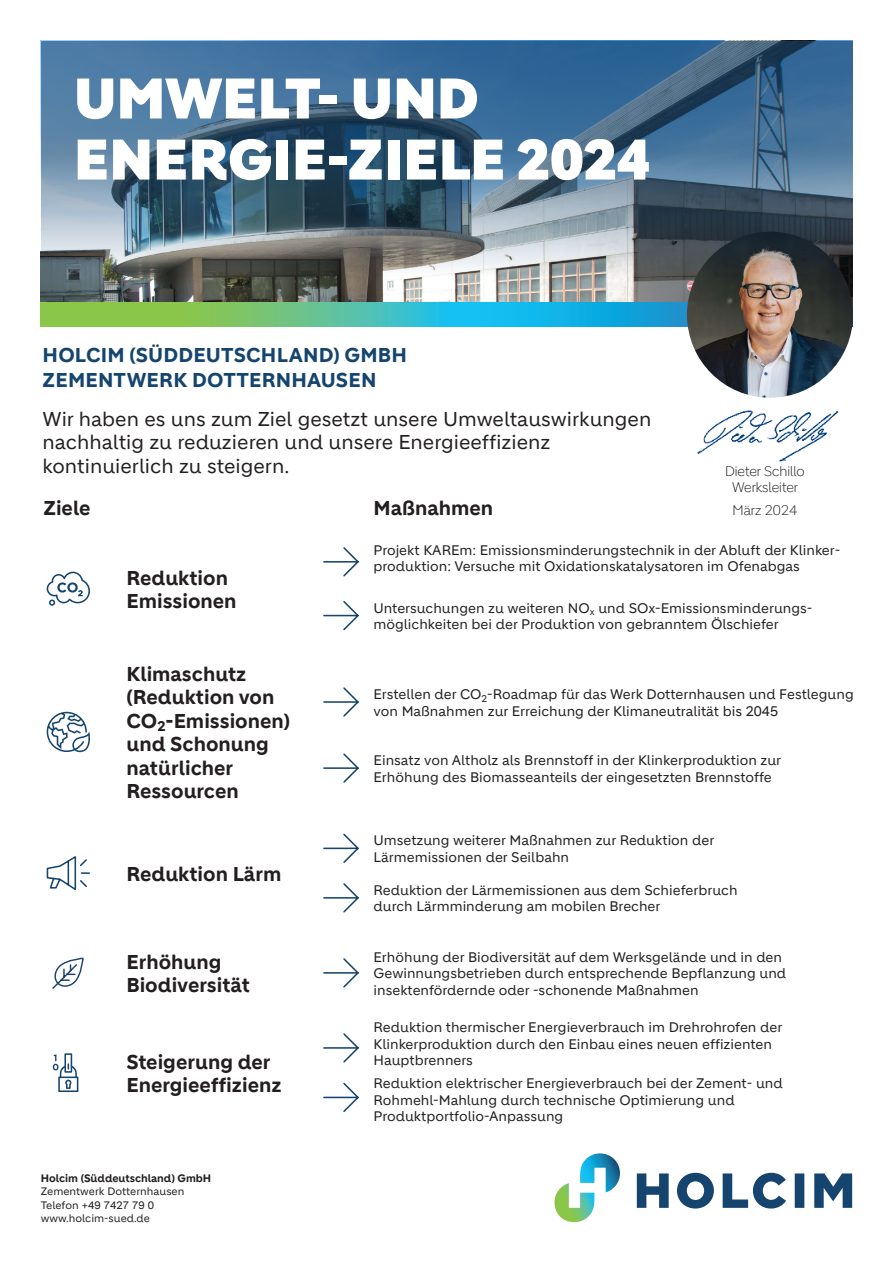
<style>
.page{position:relative;width:893px;height:1263px;background:#fff}
.page>*{position:absolute;margin:0;border:0;box-sizing:border-box;transform-origin:0 0}
.Headline_42_46_2{font:900 55.5px/61.1px "Holcim Headline";letter-spacing:.01em;color:#fff}
.Ziele{font:700 19.5px/23.4px "Holcim";color:#231f20}
.t1{font:19.5px/23.4px "Holcim";color:#231f20}
.Subtitle_13_16_9{font:700 19.5px/25.3px "Holcim";letter-spacing:.01em;color:#15456f}
.Tabellencopy{font:13.5px/16.5px "Holcim";color:#231f20}
.body_copy{font:300 13.5px "Holcim Headline";color:#231f20}
.t2{font:10.5px "Holcim";color:#231f20}
.t3{font:700 10.5px "Holcim";color:#231f20}
</style>
<div class="page">
<svg style="left:637px;top:1173px;width:215px;height:35px"></svg>
<svg style="left:554px;top:1153px;width:66px;height:69px"></svg>
<svg style="left:47px;top:572px;width:43px;height:34px"></svg>
<svg style="left:323px;top:547px;width:36px;height:30px"></svg>
<svg style="left:323px;top:601px;width:36px;height:30px"></svg>
<svg style="left:47px;top:712px;width:43px;height:40px"></svg>
<svg style="left:323px;top:687px;width:36px;height:30px"></svg>
<svg style="left:323px;top:753px;width:36px;height:30px"></svg>
<svg style="left:46px;top:856px;width:44px;height:34px"></svg>
<svg style="left:323px;top:833px;width:36px;height:30px"></svg>
<svg style="left:323px;top:883px;width:36px;height:30px"></svg>
<svg style="left:52px;top:957px;width:32px;height:32px"></svg>
<svg style="left:323px;top:958px;width:36px;height:30px"></svg>
<svg style="left:53px;top:1053px;width:25px;height:39px"></svg>
<svg style="left:323px;top:1033px;width:36px;height:30px"></svg>
<svg style="left:323px;top:1082px;width:36px;height:30px"></svg>
<img style="left:697px;top:410px;width:142px;height:52px">
<img style="left:687px;top:232px;width:166px;height:166px;border-radius:83px">
<img style="left:41px;top:41px;width:811px;height:305px">
<p class="Headline_42_46_2" style="left:74px;top:69px;width:577px">UMWELT- UND<br>ENERGIE-ZIELE 2024</p>
<p class="Subtitle_13_16_9" style="left:43px;top:343px;width:366px">HOLCIM (SÜDDEUTSCHLAND) GMBH<br>ZEMENTWERK DOTTERNHAUSEN</p>
<p class="t1" style="left:43px;top:407px;width:610px">Wir haben es uns zum Ziel gesetzt unsere Umweltauswirkungen nachhaltig zu reduzieren und unsere Energieeffizienz kontinuierlich zu steigern.</p>
<p class="Ziele" style="left:44px;top:496px;width:49px">Ziele</p>
<p class="Ziele" style="left:374px;top:496px;width:121px">Maßnahmen</p>
<p class="body_copy" style="left:725px;top:464px;width:81px">Dieter Schillo</p>
<p class="body_copy" style="left:732px;top:480px;width:68px">Werksleiter</p>
<p class="body_copy" style="left:733px;top:503px;width:66px">März 2024</p>
<p class="Ziele" style="left:126px;top:566px;width:112px">Reduktion<br>Emissionen</p>
<p class="Ziele" style="left:126px;top:663px;width:165px">Klimaschutz (Reduktion von<br>CO<sub>2</sub>-Emissionen) und Schonung natürlicher<br>Ressourcen</p>
<p class="Ziele" style="left:126px;top:862px;width:156px">Reduktion Lärm</p>
<p class="Tabellencopy" style="left:374px;top:542px;width:468px">Projekt KAREm: Emissionsminderungstechnik in der Abluft der Klinker&shy;produktion: Versuche mit Oxidationskatalysatoren im Ofenabgas</p>
<p class="Tabellencopy" style="left:374px;top:600px;width:440px">Untersuchungen zu weiteren NO<sub>x</sub> und SOx-Emissionsminderungs&shy;möglichkeiten bei der Produktion von gebranntem Ölschiefer</p>
<p class="Tabellencopy" style="left:374px;top:686px;width:482px">Erstellen der CO<sub>2</sub>-Roadmap für das Werk Dotternhausen und Festlegung von Maßnahmen zur Erreichung der Klimaneutralität bis 2045</p>
<p class="Tabellencopy" style="left:374px;top:752px;width:409px">Einsatz von Altholz als Brennstoff in der Klinkerproduktion zur<br>Erhöhung des Biomasseanteils der eingesetzten Brennstoffe</p>
<p class="Tabellencopy" style="left:374px;top:832px;width:342px">Umsetzung weiterer Maßnahmen zur Reduktion der<br>Lärmemissionen der Seilbahn</p>
<p class="Tabellencopy" style="left:374px;top:882px;width:365px">Reduktion der Lärmemissionen aus dem Schieferbruch durch Lärmminderung am mobilen Brecher</p>
<p class="Ziele" style="left:126px;top:950px;width:125px">Erhöhung<br>Biodiversität</p>
<p class="Tabellencopy" style="left:374px;top:949px;width:414px">Erhöhung der Biodiversität auf dem Werksgelände und in den<br>Gewinnungsbetrieben durch entsprechende Bepflanzung und insektenfördernde oder -schonende Maßnahmen</p>
<p class="Ziele" style="left:126px;top:1050px;width:157px">Steigerung der<br>Energieeffizienz</p>
<p class="t3" style="left:41px;top:1171px;width:172px">Holcim (Süddeutschland) GmbH</p>
<p class="t2" style="left:41px;top:1185px;width:145px">Zementwerk Dotternhausen</p>
<p class="t2" style="left:41px;top:1199px;width:115px">Telefon +49 7427 79 0</p>
<p class="t2" style="left:41px;top:1212px;width:111px">www.holcim-sued.de</p>
<p class="Tabellencopy" style="left:374px;top:1019px;width:410px">Reduktion thermischer Energieverbrauch im Drehrohrofen der<br>Klinkerproduktion durch den Einbau eines neuen effizienten<br>Hauptbrenners</p>
<p class="Tabellencopy" style="left:374px;top:1075px;width:411px">Reduktion elektrischer Energieverbrauch bei der Zement- und<br>Rohmehl-Mahlung durch technische Optimierung und<br>Produktportfolio-Anpassung</p>
</div>
